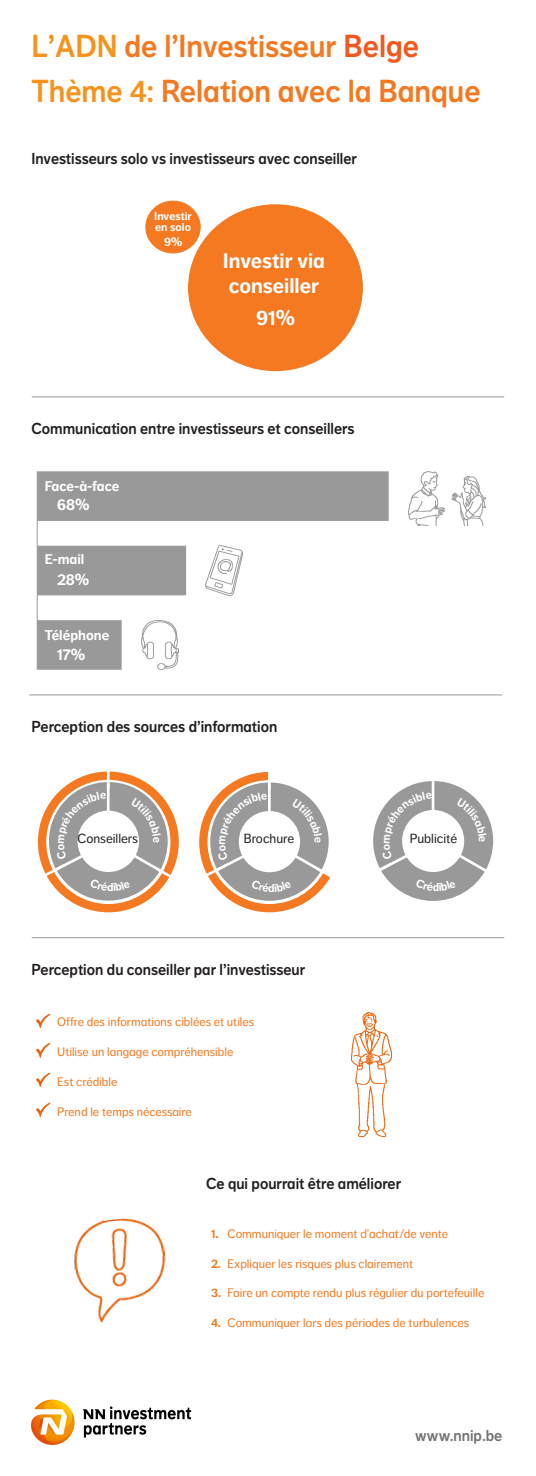
<style>
.page{position:relative;width:536px;height:1476px;background:#fff}
.page>*{position:absolute;margin:0;border:0;box-sizing:border-box;transform-origin:0 0}
.t1{font:31.5px "NN Dagny Display";color:#f47921}
.t2{font:700 21px "NN Dagny Text";color:#fff}
.t3{font:15.75px "NN Dagny Display";color:#231f20}
.t4{font:15.75px "NN Dagny Display";color:#737475}
.t5{font:700 15.75px "NN Dagny Text";color:#fff}
.t6{font:700 14px "NN Dagny Text";color:#fff}
.t7{font:13.12px "NN Dagny Text";color:#231f20}
.t8{font:12.25px "NN Dagny Text";color:#f47921}
.t9{font:700 12.25px "NN Dagny Text";color:#f47921}
.t10{font:700 12.25px "NN Dagny Text";color:#fff}
.t11{font:700 11.38px/11.4px "NN Dagny Text";color:#fff}
.s1{color:#f7931d}
.s2{color:#f15921}
</style>
<div class="page">
<hr style="left:37px;top:471px;width:1px;height:199px;background:#99999a">
<div style="left:189px;top:205px;width:173px;height:165px;background:#f47921;border-radius:50%"></div>
<div style="left:146px;top:201px;width:54px;height:52px;background:#f47921;border-radius:50%"></div>
<div style="left:146px;top:201px;width:54px;height:52px;border:1px solid #f47921;border-radius:50%"></div>
<img style="left:31px;top:1399px;width:161px;height:46px">
<div style="left:37px;top:471px;width:351px;height:50px;background:#99999a;border:3px solid #99999a"></div>
<div style="left:37px;top:546px;width:149px;height:49px;background:#99999a"></div>
<div style="left:37px;top:620px;width:85px;height:50px;background:#99999a;border:3px solid #99999a"></div>
<img style="left:408px;top:471px;width:78px;height:55px">
<img style="left:205px;top:546px;width:37px;height:49px">
<img style="left:141px;top:620px;width:38px;height:50px">
<img style="left:36px;top:1013px;width:15px;height:16px">
<img style="left:36px;top:1042px;width:15px;height:17px">
<img style="left:36px;top:1072px;width:15px;height:16px">
<img style="left:36px;top:1102px;width:15px;height:16px">
<img style="left:74px;top:1218px;width:92px;height:105px">
<img style="left:352px;top:1012px;width:39px;height:125px">
<hr style="left:32px;top:397px;width:472px;height:1px;background:#99999a">
<hr style="left:29px;top:694px;width:473px;height:1px;background:#99999a">
<hr style="left:32px;top:937px;width:472px;height:1px;background:#99999a">
<svg style="left:38px;top:771px;width:141px;height:134px"></svg>
<svg style="left:199px;top:771px;width:132px;height:142px"></svg>
<svg style="left:373px;top:781px;width:121px;height:120px"></svg>
<p class="t1" style="left:32px;top:28px;width:389px"><span class="s1">L’ADN</span> de l’Investisseur <span class="s2">Belge</span></p>
<p class="t1" style="left:32px;top:73px;width:450px"><span class="s1">Thème 4:</span> Relation avec la Banque</p>
<p class="t3" style="left:32px;top:149px;width:327px">Investisseurs solo vs investisseurs avec conseiller</p>
<p class="t11" style="left:154px;top:210px;width:39px">Investir en solo</p>
<p class="t10" style="left:164px;top:234px;width:20px">9%</p>
<p class="t2" style="left:223px;top:248px;width:103px">Investir via</p>
<p class="t2" style="left:229px;top:273px;width:92px">conseiller</p>
<p class="t2" style="left:256px;top:305px;width:40px">91%</p>
<p class="t3" style="left:32px;top:420px;width:324px">Communication entre investisseurs et conseillers</p>
<p class="t6" style="left:45px;top:478px;width:76px">Face-à-face</p>
<p class="t5" style="left:57px;top:495px;width:34px">68%</p>
<p class="t6" style="left:45px;top:551px;width:41px">E-mail</p>
<p class="t5" style="left:57px;top:570px;width:34px">28%</p>
<p class="t6" style="left:45px;top:627px;width:66px">Téléphone</p>
<p class="t5" style="left:57px;top:645px;width:30px">17%</p>
<p class="t3" style="left:32px;top:717px;width:247px">Perception des sources d’information</p>
<p class="t7" style="left:78px;top:831px;width:62px">Conseillers</p>
<p class="t7" style="left:244px;top:831px;width:52px">Brochure</p>
<p class="t7" style="left:409px;top:831px;width:49px">Publicité</p>
<p class="t3" style="left:32px;top:960px;width:275px">Perception du conseiller par l’investisseur</p>
<p class="t8" style="left:57px;top:1015px;width:198px">Offre des informations ciblées et utiles</p>
<p class="t8" style="left:57px;top:1045px;width:177px">Utilise un langage compréhensible</p>
<p class="t8" style="left:57px;top:1074px;width:62px">Est crédible</p>
<p class="t8" style="left:57px;top:1104px;width:136px">Prend le temps nécessaire</p>
<p class="t3" style="left:206px;top:1174px;width:196px">Ce qui pourrait être améliorer</p>
<p class="t8" style="left:227px;top:1226px;width:222px">Communiquer le moment d’achat/de vente</p>
<p class="t8" style="left:227px;top:1256px;width:187px">Expliquer les risques plus clairement</p>
<p class="t8" style="left:227px;top:1286px;width:258px">Faire un compte rendu plus régulier du portefeuille</p>
<p class="t8" style="left:227px;top:1316px;width:243px">Communiquer lors des périodes de turbulences</p>
<p class="t9" style="left:211px;top:1226px;width:9px">1.</p>
<p class="t9" style="left:211px;top:1257px;width:12px">2.</p>
<p class="t9" style="left:211px;top:1286px;width:12px">3.</p>
<p class="t9" style="left:211px;top:1315px;width:12px">4.</p>
<p class="t4" style="left:415px;top:1426px;width:89px">www.nnip.be</p>
</div>
